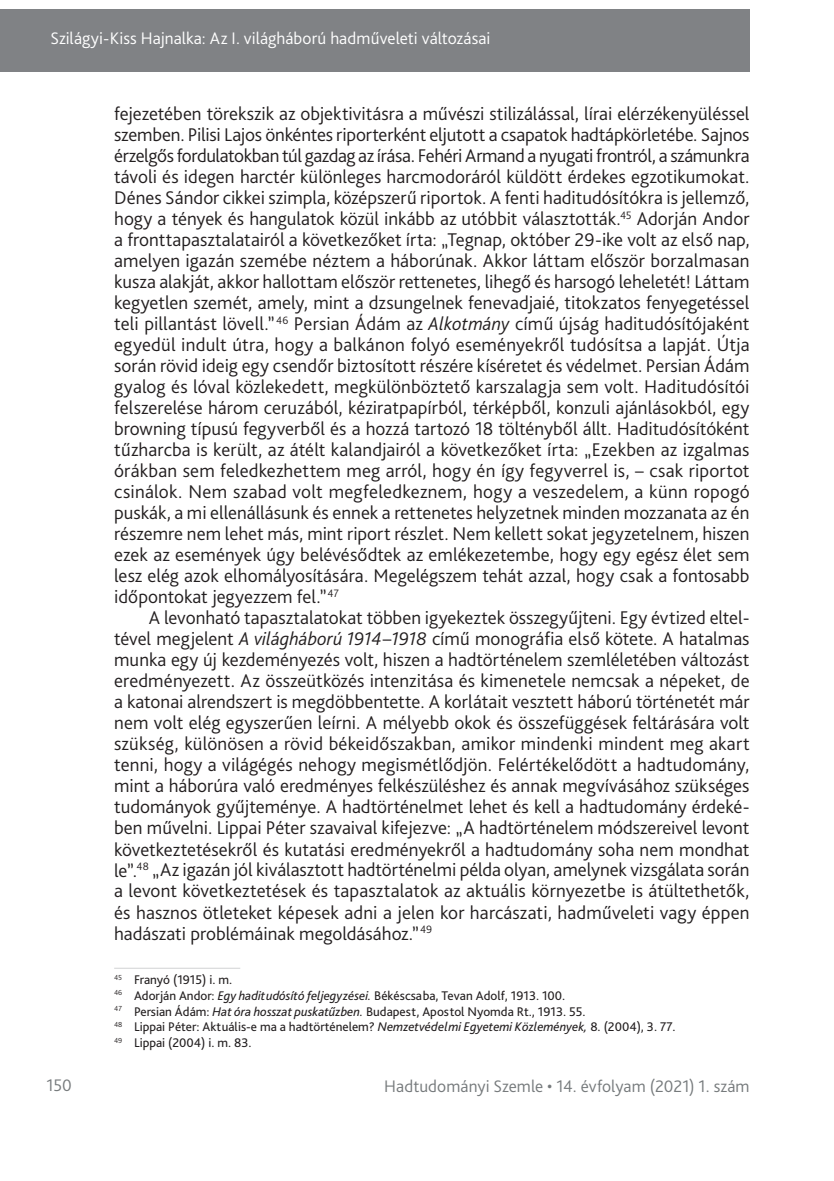
<style>
.page{position:relative;width:834px;height:1181px;background:#fff}
.page>*{position:absolute;margin:0;border:0;box-sizing:border-box;transform-origin:0 0}
.t1{font:300 19.25px/21px "Bliss Pro";letter-spacing:.005em;color:#231f20}
.t2{font:300 17.5px "Bliss Pro";letter-spacing:.01em;color:#fff}
.t3{font:300 17.5px "Bliss Pro";letter-spacing:.005em;color:#767a7c}
.t4{font:13.12px/15.8px "Bliss Pro";color:#231f20}
.s1{font-style:italic}
</style>
<div class="page">
<div style="left:0;top:9px;width:749px;height:63px;background:#808285"></div>
<hr style="left:114px;top:968px;width:126px;height:1px;background:#d1d2d4">
<p class="t2" style="left:51px;top:27px;width:441px">Szilágyi-Kiss Hajnalka: Az I. világháború hadműveleti változásai</p>
<p class="t1" style="left:114px;top:103px;width:637px">fejezetében törekszik az objektivitásra a művészi stilizálással, lírai elérzékenyüléssel szemben. Pilisi Lajos önkéntes riporterként eljutott a csapatok hadtápkörletébe. Sajnos érzelgős fordulatokban túl gazdag az írása. Fehéri Armand a nyugati frontról, a számunkra távoli és idegen harctér különleges harcmodoráról küldött érdekes egzotikumokat.<br>Dénes Sándor cikkei szimpla, középszerű riportok. A fenti haditudósítókra is jellemző, hogy a tények és hangulatok közül inkább az utóbbit választották.<sup>45</sup> Adorján Andor a fronttapasztalatairól a következőket írta: „Tegnap, október 29-ike volt az első nap, amelyen igazán szemébe néztem a háborúnak. Akkor láttam először borzalmasan kusza alakját, akkor hallottam először rettenetes, lihegő és harsogó leheletét! Láttam kegyetlen szemét, amely, mint a dzsungelnek fenevadjaié, titokzatos fenyegetéssel teli pillantást lövell.”<sup>46</sup> Persian Ádám az <span class="s1">Alkotmány</span> című újság haditudósítójaként egyedül indult útra, hogy a balkánon folyó eseményekről tudósítsa a lapját. Útja során rövid ideig egy csendőr biztosított részére kíséretet és védelmet. Persian Ádám gyalog és lóval közlekedett, megkülönböztető karszalagja sem volt. Haditudósítói felszerelése három ceruzából, kéziratpapírból, térképből, konzuli ajánlásokból, egy browning típusú fegyverből és a hozzá tartozó 18 töltényből állt. Haditudósítóként tűzharcba is került, az átélt kalandjairól a következőket írta: „Ezekben az izgalmas órákban sem feledkezhettem meg arról, hogy én így fegyverrel is, – csak riportot csinálok. Nem szabad volt megfeledkeznem, hogy a veszedelem, a künn ropogó puskák, a mi ellenállásunk és ennek a rettenetes helyzetnek minden mozzanata az én részemre nem lehet más, mint riport részlet. Nem kellett sokat jegyzetelnem, hiszen ezek az események úgy belévésődtek az emlékezetembe, hogy egy egész élet sem lesz elég azok elhomályosítására. Megelégszem tehát azzal, hogy csak a fontosabb időpontokat jegyezzem fel.”<sup>47</sup></p>
<p class="t1" style="left:114px;top:607px;width:637px;text-align:justify;text-indent:35px">A levonható tapasztalatokat többen igyekeztek összegyűjteni. Egy évtized eltel&shy;tével megjelent <span class="s1">A világháború 1914–1918</span> című monográfia első kötete. A hatalmas munka egy új kezdeményezés volt, hiszen a hadtörténelem szemléletében változást eredményezett. Az összeütközés intenzitása és kimenetele nemcsak a népeket, de a katonai alrendszert is megdöbbentette. A korlátait vesztett háború történetét már nem volt elég egyszerűen leírni. A mélyebb okok és összefüggések feltárására volt szükség, különösen a rövid békeidőszakban, amikor mindenki mindent meg akart tenni, hogy a világégés nehogy megismétlődjön. Felértékelődött a hadtudomány, mint a háborúra való eredményes felkészüléshez és annak megvívásához szükséges tudományok gyűjteménye. A hadtörténelmet lehet és kell a hadtudomány érdeké&shy;ben művelni. Lippai Péter szavaival kifejezve: „A hadtörténelem módszereivel levont következtetésekről és kutatási eredményekről a hadtudomány soha nem mondhat le”.<sup>48</sup> „Az igazán jól kiválasztott hadtörténelmi példa olyan, amelynek vizsgálata során a levont következtetések és tapasztalatok az aktuális környezetbe is átültethetők, és hasznos ötleteket képesek adni a jelen kor harcászati, hadműveleti vagy éppen hadászati problémáinak megoldásához.”<sup>49</sup></p>
<p class="t4" style="left:114px;top:971px;width:563px"><sup>45</sup> Franyó (1915) i. m.<br><sup>46</sup> Adorján Andor: <span class="s1">Egy haditudósító feljegyzései.</span> Békéscsaba, Tevan Adolf, 1913. 100.<br><sup>47</sup> Persian Ádám: <span class="s1">Hat óra hosszat puskatűzben.</span> Budapest, Apostol Nyomda Rt., 1913. 55.<br><sup>48</sup> Lippai Péter: Aktuális-e ma a hadtörténelem? <span class="s1">Nemzetvédelmi Egyetemi Közlemények,</span> 8. (2004), 3. 77.<br><sup>49</sup> Lippai (2004) i. m. 83.</p>
<p class="t3" style="left:46px;top:1074px;width:27px">150</p>
<p class="t3" style="left:384px;top:1075px;width:367px">Hadtudományi Szemle • 14. évfolyam (2021) 1. szám</p>
</div>
